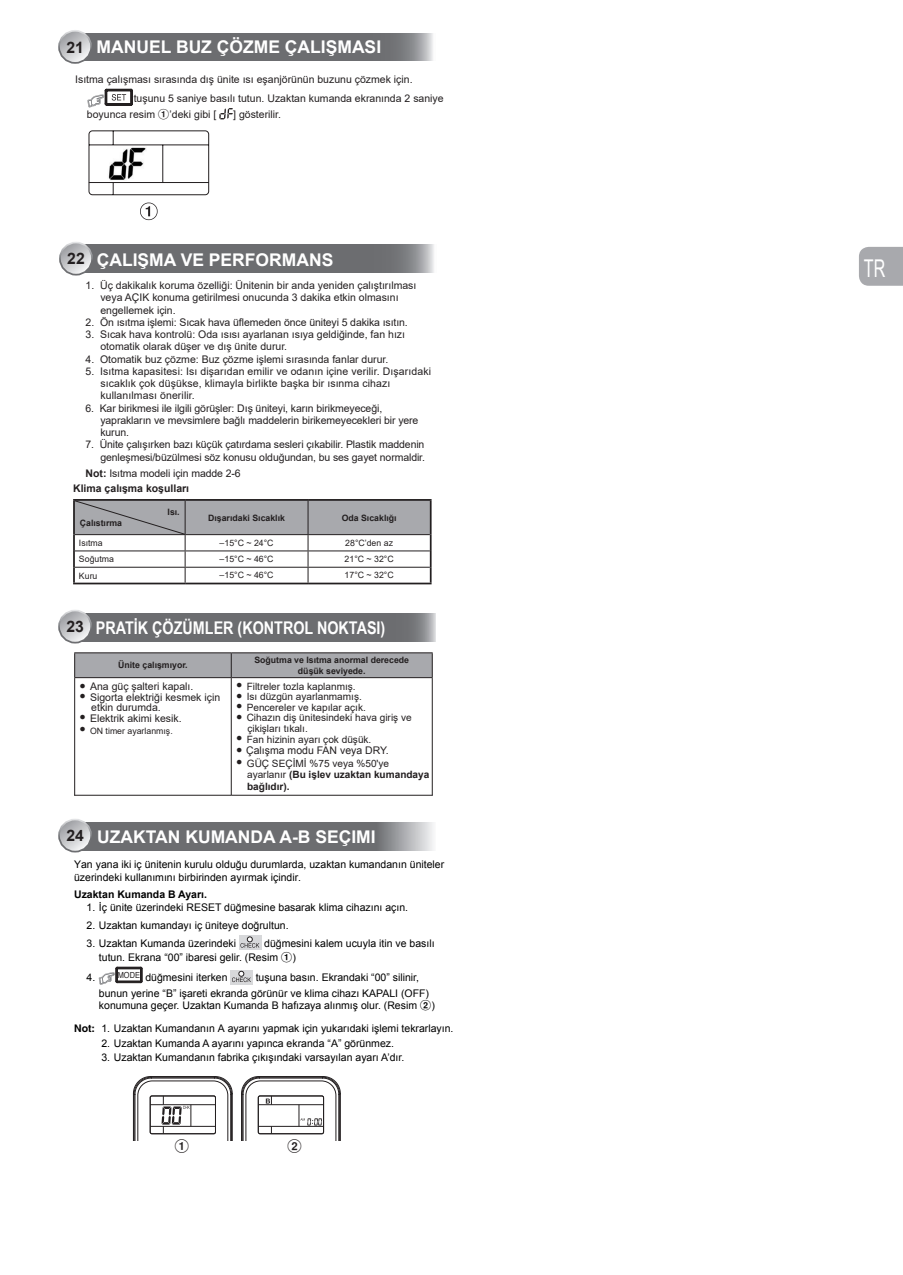
<style>
.page{position:relative;width:903px;height:1275px;background:#fff}
.page>*{position:absolute;margin:0;border:0;box-sizing:border-box;transform-origin:0 0}
.t1{font:24.5px "Arial Narrow";color:#fff;scale:.8 1}
.t2{font:700 17.5px "Arial";color:#fff}
.t3{font:700 17.5px "Arial Narrow";color:#fff}
.t4{font:700 15.75px "Arial";color:#231f20}
.t5{font:13.47px "Circl Posi A";color:#231f20}
.t6{font:10.5px/12.2px "Arial";color:#231f20}
.t7{font:10.5px/12.6px "Arial";color:#000}
.t8{font:700 10.5px/14.7px "Arial";color:#231f20}
.t9{font:700 10.5px "Arial";color:#000}
.t10{font:10.15px/10.5px "Arial";color:#231f20}
.t11{font:700 10.15px "Arial";color:#231f20}
.t12{font:700 8.75px/10.5px "Arial";color:#231f20;text-align:center}
.t13{font:8.75px "Arial";color:#231f20}
.s1{font-family:"Circl Posi A2"}
.s2{font-weight:400}
.s3{font-weight:700}
.s4{font-family:"Circl Posi A"}
.s5{font-family:"Helvetica";font-weight:700}
</style>
<div class="page">
<div style="left:859px;top:247px;width:44px;height:39px;background:#a8a9ad"></div>
<svg style="left:85px;top:245px;width:349px;height:27px;background:#717275"></svg>
<svg style="left:84px;top:33px;width:349px;height:27px;background:#717275"></svg>
<svg style="left:60px;top:243px;width:32px;height:32px"></svg>
<div style="left:59px;top:242px;width:34px;height:34px;border:2px solid #fff;border-radius:50%"></div>
<svg style="left:59px;top:31px;width:32px;height:32px"></svg>
<div style="left:58px;top:30px;width:34px;height:34px;border:2px solid #fff;border-radius:50%"></div>
<div style="left:76px;top:614px;width:360px;height:27px;background:#6c6d70"></div>
<svg style="left:59px;top:610px;width:32px;height:33px"></svg>
<div style="left:58px;top:610px;width:34px;height:33px;border:2px solid #fff;border-radius:50%"></div>
<svg style="left:84px;top:823px;width:349px;height:27px;background:#76777a"></svg>
<svg style="left:59px;top:819px;width:32px;height:33px"></svg>
<div style="left:58px;top:819px;width:34px;height:33px;border:2px solid #fff;border-radius:50%"></div>
<svg style="left:87px;top:89px;width:46px;height:18px"></svg>
<svg style="left:219px;top:108px;width:14px;height:11px"></svg>
<svg style="left:88px;top:130px;width:122px;height:66px"></svg>
<svg style="left:140px;top:203px;width:18px;height:17px"></svg>
<hr style="left:73px;top:499px;width:112px;height:2px;background:#231f20">
<hr style="left:185px;top:499px;width:123px;height:2px;background:#231f20">
<hr style="left:308px;top:499px;width:124px;height:2px;background:#231f20">
<hr style="left:73px;top:583px;width:112px;height:1px;background:#231f20">
<hr style="left:185px;top:583px;width:123px;height:1px;background:#231f20">
<hr style="left:308px;top:583px;width:124px;height:1px;background:#231f20">
<svg style="left:73px;top:500px;width:359px;height:83px"></svg>
<hr style="left:74px;top:652px;width:157px;height:1px;background:#231f20">
<hr style="left:231px;top:652px;width:202px;height:1px;background:#231f20">
<div style="left:74px;top:653px;width:359px;height:24px;background:#a8a9ad"></div>
<hr style="left:74px;top:677px;width:157px;height:1px;background:#231f20">
<hr style="left:74px;top:678px;width:1px;height:118px;background:#231f20">
<hr style="left:74px;top:795px;width:157px;height:1px;background:#231f20">
<hr style="left:231px;top:677px;width:202px;height:1px;background:#231f20">
<hr style="left:231px;top:678px;width:1px;height:117px;background:#231f20">
<hr style="left:432px;top:678px;width:1px;height:117px;background:#231f20">
<hr style="left:231px;top:795px;width:202px;height:1px;background:#231f20">
<div style="left:239px;top:936px;width:22px;height:14px;background:#d7d8da"></div>
<svg style="left:240px;top:937px;width:19px;height:11px"></svg>
<div style="left:231px;top:970px;width:22px;height:14px;background:#d7d8da"></div>
<svg style="left:232px;top:971px;width:19px;height:11px"></svg>
<svg style="left:133px;top:1076px;width:100px;height:65px"></svg>
<svg style="left:241px;top:1076px;width:100px;height:65px"></svg>
<svg style="left:99px;top:967px;width:44px;height:18px"></svg>
<h2 class="t2" style="left:97px;top:35px;width:286px">MANUEL BUZ ÇÖZME ÇALIŞMASI</h2>
<p class="t6" style="left:134px;top:69px;width:311px;line-height:19.2px;text-indent:-58px">Isıtma çalışması sırasında dış ünite ısı eşanjörünün buzunu çözmek için. tuşunu 5 saniye basılı tutun. Uzaktan kumanda ekranında 2 saniye</p>
<p class="t6" style="left:87px;top:108px;width:131px">boyunca resim <span class="s1">1</span>’deki gibi [</p>
<p class="t6" style="left:233px;top:108px;width:49px">] gösterilir.</p>
<h3 class="t4" style="left:66px;top:38px;width:19px">21</h3>
<h2 class="t2" style="left:97px;top:247px;width:238px">ÇALIŞMA VE PERFORMANS</h2>
<p class="t6" style="left:100px;top:279px;width:317px;text-indent:-15px">1. Üç dakikalık koruma özelliği: Ünitenin bir anda yeniden çalıştırılması veya AÇIK konuma getirilmesi onucunda 3 dakika etkin olmasını engellemek için.</p>
<p class="t6" style="left:86px;top:316px;width:324px">2. Ön ısıtma işlemi: Sıcak hava üflemeden önce üniteyi 5 dakika ısıtın.</p>
<p class="t6" style="left:100px;top:328px;width:306px;text-indent:-15px">3. Sıcak hava kontrolü: Oda ısısı ayarlanan ısıya geldiğinde, fan hızı otomatik olarak düşer ve dış ünite durur.</p>
<p class="t6" style="left:86px;top:353px;width:304px">4. Otomatik buz çözme: Buz çözme işlemi sırasında fanlar durur.</p>
<p class="t6" style="left:100px;top:365px;width:332px;text-indent:-15px">5. Isıtma kapasitesi: Isı dişarıdan emilir ve odanın içine verilir. Dışarıdaki sıcaklık çok düşükse, klimayla birlikte başka bir ısınma cihazı kullanılması önerilir.</p>
<p class="t6" style="left:100px;top:402px;width:319px;text-indent:-15px">6. Kar birikmesi ile ilgili görüşler: Dış üniteyi, karın birikmeyeceği, yaprakların ve mevsimlere bağlı maddelerin birikemeyecekleri bir yere kurun.</p>
<p class="t6" style="left:86px;top:438px;width:341px;text-align:right">7. Ünite çalışırken bazı küçük çatırdama sesleri çıkabilir. Plastik maddenin genleşmesi/büzülmesi söz konusu olduğundan, bu ses gayet normaldir.</p>
<p class="t8" style="left:73px;top:466px;width:169px;text-indent:12px">Not: <span class="s2">Isıtma modeli için madde 2-6<br></span>Klima çalışma koşulları</p>
<p class="t12" style="left:168px;top:507px;width:14px">Isı.</p>
<p class="t12" style="left:80px;top:518px;width:44px">Çalıstırma</p>
<h3 class="t4" style="left:67px;top:250px;width:19px">22</h3>
<p class="t12" style="left:208px;top:512px;width:78px">Dışarıdaki Sıcaklık</p>
<p class="t12" style="left:342px;top:512px;width:56px">Oda Sıcaklığı</p>
<p class="t13" style="left:79px;top:537px;width:25px">Isıtma</p>
<p class="t13" style="left:220px;top:537px;width:55px">–15°C ~ 24°C</p>
<p class="t13" style="left:345px;top:537px;width:49px">28°C’den az</p>
<p class="t13" style="left:79px;top:553px;width:37px">Soğutma</p>
<p class="t13" style="left:220px;top:553px;width:55px">–15°C ~ 46°C</p>
<p class="t13" style="left:345px;top:553px;width:51px">21°C ~ 32°C</p>
<p class="t13" style="left:79px;top:569px;width:20px">Kuru</p>
<p class="t13" style="left:220px;top:569px;width:55px">–15°C ~ 46°C</p>
<p class="t13" style="left:345px;top:569px;width:51px">17°C ~ 32°C</p>
<h2 class="t3" style="left:96px;top:615px;width:291px">PRATİK ÇÖZÜMLER (KONTROL NOKTASI)</h2>
<h3 class="t4" style="left:66px;top:618px;width:19px">23</h3>
<p class="t12" style="left:118px;top:660px;width:71px">Ünite çalışmıyor.</p>
<p class="t12" style="left:254px;top:655px;width:156px">Soğutma ve Isıtma anormal derecede düşük seviyede.</p>
<p class="t6" style="left:80px;top:680px;width:115px">● Ana güç şalteri kapalı.</p>
<p class="t6" style="left:91px;top:692px;width:130px;line-height:10.5px;text-indent:-12px">● Sigorta elektriği kesmek için etkin durumda.</p>
<p class="t6" style="left:80px;top:712px;width:104px">● Elektrik akimi kesik.</p>
<p class="t13" style="left:80px;top:725px;width:95px"><sup>●</sup> ON timer ayarlanmış.</p>
<p class="t10" style="left:236px;top:681px;width:121px"><sup>●</sup> Filtreler tozla kaplanmış.</p>
<p class="t10" style="left:236px;top:692px;width:127px"><sup>●</sup> Isı düzgün ayarlanmamış.</p>
<p class="t10" style="left:236px;top:702px;width:131px"><sup>●</sup> Pencereler ve kapılar açık.</p>
<p class="t10" style="left:247px;top:713px;width:166px;text-indent:-11px"><sup>●</sup> Cihazın diş ünitesindeki hava giriş ve çikişları tıkalı.</p>
<p class="t10" style="left:236px;top:734px;width:137px"><sup>●</sup> Fan hizinin ayarı çok düşük.</p>
<p class="t6" style="left:236px;top:755px;width:8px">●</p>
<p class="t6" style="left:236px;top:744px;width:154px">● Çalışma modu FAN veya DRY.</p>
<p class="t10" style="left:247px;top:758px;width:184px">GÜÇ SEÇİMİ %75 veya %50'ye ayarlanır <span class="s3">(Bu işlev uzaktan kumandaya</span></p>
<p class="t11" style="left:247px;top:779px;width:44px">bağlıdır).</p>
<h3 class="t4" style="left:66px;top:827px;width:19px">24</h3>
<h2 class="t2" style="left:97px;top:825px;width:280px">UZAKTAN KUMANDA A-B SEÇIMI</h2>
<p class="t7" style="left:74px;top:858px;width:372px">Yan yana iki iç ünitenin kurulu olduğu durumlarda, uzaktan kumandanın üniteler üzerindeki kullanımını birbirinden ayırmak içindir.</p>
<p class="t9" style="left:74px;top:889px;width:134px">Uzaktan Kumanda B Ayarı.</p>
<p class="t7" style="left:87px;top:901px;width:323px">1. İç ünite üzerindeki RESET düğmesine basarak klima cihazını açın.</p>
<p class="t7" style="left:87px;top:919px;width:204px">2. Uzaktan kumandayı iç üniteye doğrultun.</p>
<p class="t7" style="left:87px;top:937px;width:151px">3. Uzaktan Kumanda üzerindeki</p>
<p class="t7" style="left:99px;top:936px;width:337px;line-height:14px;text-indent:165px">düğmesini kalem ucuyla itin ve basılı tutun. Ekrana “00” ibaresi gelir. (Resim <span class="s4">1</span>)</p>
<p class="t7" style="left:99px;top:969px;width:332px;line-height:15.8px;text-indent:157px">tuşuna basın. Ekrandaki “00” silinir, bunun yerine “B” işareti ekranda görünür ve klima cihazı KAPALI (OFF)</p>
<p class="t7" style="left:74px;top:994px;width:381px;line-height:22.6px;text-indent:25px">konumuna geçer. Uzaktan Kumanda B hafızaya alınmış olur. (Resim <span class="s4">2</span>)<br><span class="s5">Not:</span> 1. Uzaktan Kumandanın A ayarını yapmak için yukarıdaki işlemi tekrarlayın.</p>
<p class="t7" style="left:101px;top:1037px;width:294px">2. Uzaktan Kumanda A ayarını yapınca ekranda “A” görünmez.</p>
<p class="t7" style="left:101px;top:1051px;width:304px">3. Uzaktan Kumandanın fabrika çıkışındaki varsayılan ayarı A’dır.</p>
<p class="t7" style="left:87px;top:971px;width:10px">4.</p>
<p class="t7" style="left:145px;top:971px;width:84px">düğmesini iterken</p>
<p class="t5" style="left:175px;top:1139px;width:16px">1</p>
<p class="t5" style="left:287px;top:1139px;width:16px">2</p>
<h1 class="t1" style="left:864px;top:250px;width:28px">TR</h1>
</div>
